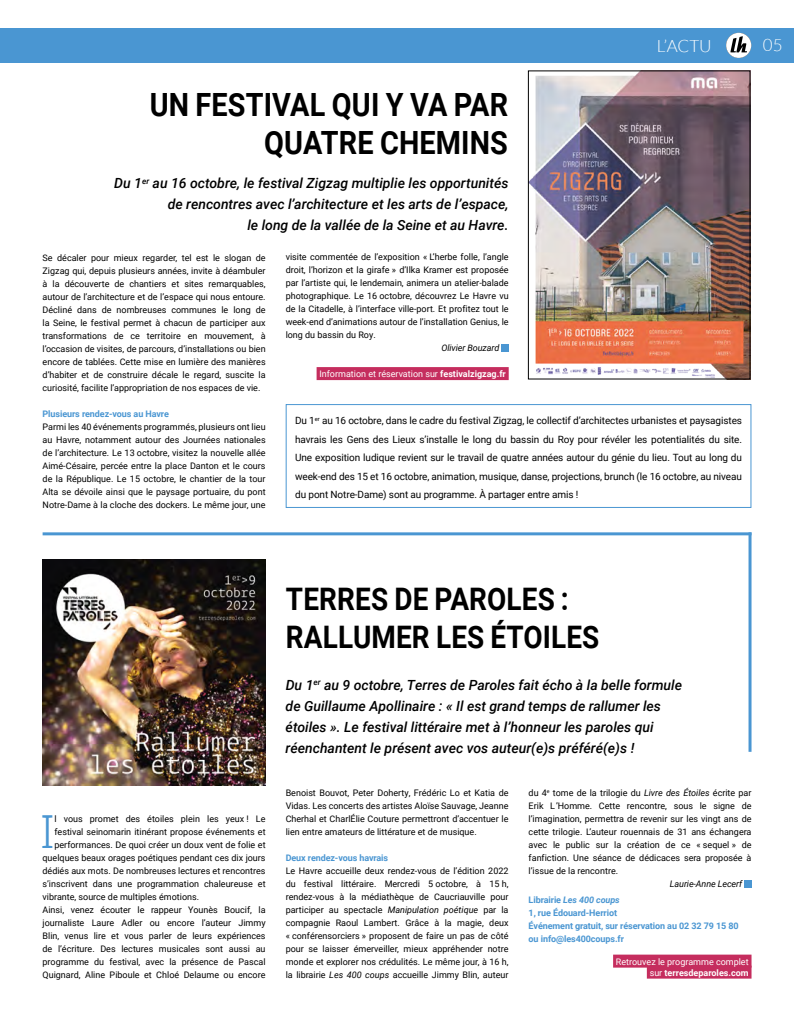
<style>
.page{position:relative;width:794px;height:1021px;background:#fff}
.page>*{position:absolute;margin:0;border:0;box-sizing:border-box;transform-origin:0 0}
.t1{font:300 45.6px "Roboto Slab";color:#4a96d2}
.t2{font:700 32px/38px "Roboto";letter-spacing:.005em;color:#000;text-align:right;scale:.9 1}
.t3{font:700 31px/38px "Roboto";letter-spacing:.005em;color:#000;scale:.9 1}
.t4{font:300 17px "Lato";color:#fff}
.t5{font:italic 500 14px/21px "Roboto";color:#000}
.t6{font:10px/18.6px "Roboto";letter-spacing:-.01em;color:#000;text-align:justify}
.t7{font:9px/13px "Roboto";color:#000;text-align:justify}
.t8{font:700 9px/13px "Roboto";letter-spacing:-.01em;color:#4a96d2}
.t9{font:9px/11px "Roboto";color:#fff;text-align:right}
.t10{font:italic 9px "Roboto";letter-spacing:-.01em;color:#000}
.s1{font-weight:700}
.s2{font-style:italic}
</style>
<div class="page">
<div style="left:0;top:28px;width:794px;height:34px;background:#4a96d2"></div>
<svg style="left:726px;top:33px;width:25px;height:25px"></svg>
<div style="left:316px;top:367px;width:193px;height:13px;background:#c52d5e"></div>
<div style="left:501px;top:344px;width:8px;height:7px;background:#4a96d2"></div>
<div style="left:286px;top:404px;width:465px;height:104px;border:1px solid #4a96d2"></div>
<hr style="left:43px;top:532px;width:708px;height:3px;background:#4a96d2">
<hr style="left:748px;top:532px;width:3px;height:219px;background:#4a96d2">
<div style="left:613px;top:954px;width:138px;height:13px;background:#c52d5e"></div>
<div style="left:647px;top:965px;width:104px;height:13px;background:#c52d5e"></div>
<div style="left:744px;top:880px;width:7px;height:7px;background:#4a96d2"></div>
<img style="left:43px;top:559px;width:223px;height:226px">
<img style="left:530px;top:73px;width:218px;height:304px">
<div style="left:528px;top:71px;width:222px;height:308px;border:1px solid #000"></div>
<h2 class="t2" style="left:150px;top:84px;width:400px">UN FESTIVAL QUI Y VA PAR<br>QUATRE CHEMINS</h2>
<h3 class="t5" style="left:114px;top:172px;width:396px;text-align:right">Du 1<sup>er</sup> au 16 octobre, le festival Zigzag multiplie les opportunités de rencontres avec l’architecture et les arts de l’espace,<br>le long de la vallée de la Seine et au Havre.</h3>
<h3 class="t4" style="left:657px;top:37px;width:56px">L’ACTU</h3>
<h3 class="t4" style="left:763px;top:36px;width:21px">05</h3>
<p class="t7" style="left:43px;top:251px;width:224px">Se décaler pour mieux regarder, tel est le slogan de Zigzag qui, depuis plusieurs années, invite à déambuler à la découverte de chantiers et sites remarquables, autour de l’architecture et de l’espace qui nous entoure.<br>Décliné dans de nombreuses communes le long de la Seine, le festival permet à chacun de participer aux transformations de ce territoire en mouvement, à l’occasion de visites, de parcours, d’installations ou bien encore de tablées. Cette mise en lumière des manières d’habiter et de construire décale le regard, suscite la curiosité, facilite l’appropriation de nos espaces de vie.</p>
<p class="t8" style="left:43px;top:407px;width:128px">Plusieurs rendez-vous au Havre</p>
<p class="t7" style="left:43px;top:420px;width:224px">Parmi les 40 événements programmés, plusieurs ont lieu au Havre, notamment autour des Journées nationales de l’architecture. Le 13 octobre, visitez la nouvelle allée Aimé-Césaire, percée entre la place Danton et le cours de la République. Le 15 octobre, le chantier de la tour Alta se dévoile ainsi que le paysage portuaire, du pont Notre-Dame à la cloche des dockers. Le même jour, une</p>
<p class="t7" style="left:286px;top:250px;width:224px">visite commentée de l’exposition « L’herbe folle, l’angle droit, l’horizon et la girafe » d’Ilka Kramer est proposée par l’artiste qui, le lendemain, animera un atelier-balade photographique. Le 16 octobre, découvrez Le Havre vu de la Citadelle, à l’interface ville-port. Et profitez tout le week-end d’animations autour de l’installation Genius, le long du bassin du Roy.</p>
<p class="t10" style="left:441px;top:342px;width:59px">Olivier Bouzard</p>
<p class="t9" style="left:319px;top:368px;width:188px">Information et réservation sur <span class="s1">festivalzigzag.fr</span></p>
<p class="t6" style="left:295px;top:411px;width:448px">Du 1<sup>er</sup> au 16 octobre, dans le cadre du festival Zigzag, le collectif d’architectes urbanistes et paysagistes havrais les Gens des Lieux s’installe le long du bassin du Roy pour révéler les potentialités du site.<br>Une exposition ludique revient sur le travail de quatre années autour du génie du lieu. Tout au long du week-end des 15 et 16 octobre, animation, musique, danse, projections, brunch (le 16 octobre, au niveau du pont Notre-Dame) sont au programme. À partager entre amis !</p>
<h1 class="t1" style="left:40px;top:800px;width:15px">I</h1>
<p class="t7" style="left:54px;top:812px;width:213px">l vous promet des étoiles plein les yeux ! Le</p>
<p class="t7" style="left:54px;top:825px;width:213px">festival seinomarin itinérant propose événements et</p>
<p class="t7" style="left:54px;top:838px;width:213px">performances. De quoi créer un doux vent de folie et</p>
<p class="t7" style="left:43px;top:851px;width:224px">quelques beaux orages poétiques pendant ces dix jours</p>
<p class="t7" style="left:43px;top:864px;width:224px">dédiés aux mots. De nombreuses lectures et rencontres</p>
<p class="t7" style="left:43px;top:877px;width:224px">s’inscrivent dans une programmation chaleureuse et</p>
<p class="t7" style="left:43px;top:890px;width:158px">vibrante, source de multiples émotions.</p>
<p class="t7" style="left:43px;top:903px;width:224px">Ainsi, venez écouter le rappeur Younès Boucif, la</p>
<p class="t7" style="left:43px;top:916px;width:224px">journaliste Laure Adler ou encore l’auteur Jimmy</p>
<p class="t7" style="left:43px;top:929px;width:225px">Blin, venus lire et vous parler de leurs expériences</p>
<p class="t7" style="left:43px;top:942px;width:224px">de l’écriture. Des lectures musicales sont aussi au</p>
<p class="t7" style="left:43px;top:955px;width:224px">programme du festival, avec la présence de Pascal</p>
<p class="t7" style="left:43px;top:968px;width:224px">Quignard, Aline Piboule et Chloé Delaume ou encore</p>
<h3 class="t3" style="left:286px;top:578px;width:350px">TERRES DE PAROLES :<br>RALLUMER LES ÉTOILES</h3>
<p class="t5" style="left:286px;top:673px;width:398px">Du 1<sup>er</sup> au 9 octobre, Terres de Paroles fait écho à la belle formule de Guillaume Apollinaire : « Il est grand temps de rallumer les étoiles ». Le festival littéraire met à l’honneur les paroles qui réenchantent le présent avec vos auteur(e)s préféré(e)s !</p>
<p class="t7" style="left:286px;top:786px;width:224px">Benoist Bouvot, Peter Doherty, Frédéric Lo et Katia de Vidas. Les concerts des artistes Aloïse Sauvage, Jeanne Cherhal et CharlÉlie Couture permettront d’accentuer le lien entre amateurs de littérature et de musique.</p>
<p class="t8" style="left:286px;top:851px;width:104px">Deux rendez-vous havrais</p>
<p class="t7" style="left:286px;top:864px;width:224px">Le Havre accueille deux rendez-vous de l’édition 2022 du festival littéraire. Mercredi 5 octobre, à 15 h, rendez-vous à la médiathèque de Caucriauville pour participer au spectacle <span class="s2">Manipulation poétique</span> par la compagnie Raoul Lambert. Grâce à la magie, deux « conférensorciers » proposent de faire un pas de côté pour se laisser émerveiller, mieux appréhender notre monde et explorer nos crédulités. Le même jour, à 16 h, la librairie <span class="s2">Les 400 coups</span> accueille Jimmy Blin, auteur</p>
<p class="t7" style="left:528px;top:786px;width:224px">du 4<sup>e</sup> tome de la trilogie du <span class="s2">Livre des Étoiles</span> écrite par Erik L ’Homme. Cette rencontre, sous le signe de l’imagination, permettra de revenir sur les vingt ans de cette trilogie. L’auteur rouennais de 31 ans échangera avec le public sur la création de ce « sequel » de fanfiction. Une séance de dédicaces sera proposée à l’issue de la rencontre.</p>
<p class="t10" style="left:670px;top:877px;width:74px">Laurie-Anne Lecerf</p>
<p class="t8" style="left:528px;top:893px;width:211px">Librairie <span class="s2">Les 400 coups<br></span>1, rue Édouard-Herriot<br>Événement gratuit, sur réservation au 02 32 79 15 80 ou info@les400coups.fr</p>
<p class="t9" style="left:616px;top:955px;width:134px">Retrouvez le programme complet sur <span class="s1">terresdeparoles.com</span></p>
</div>
